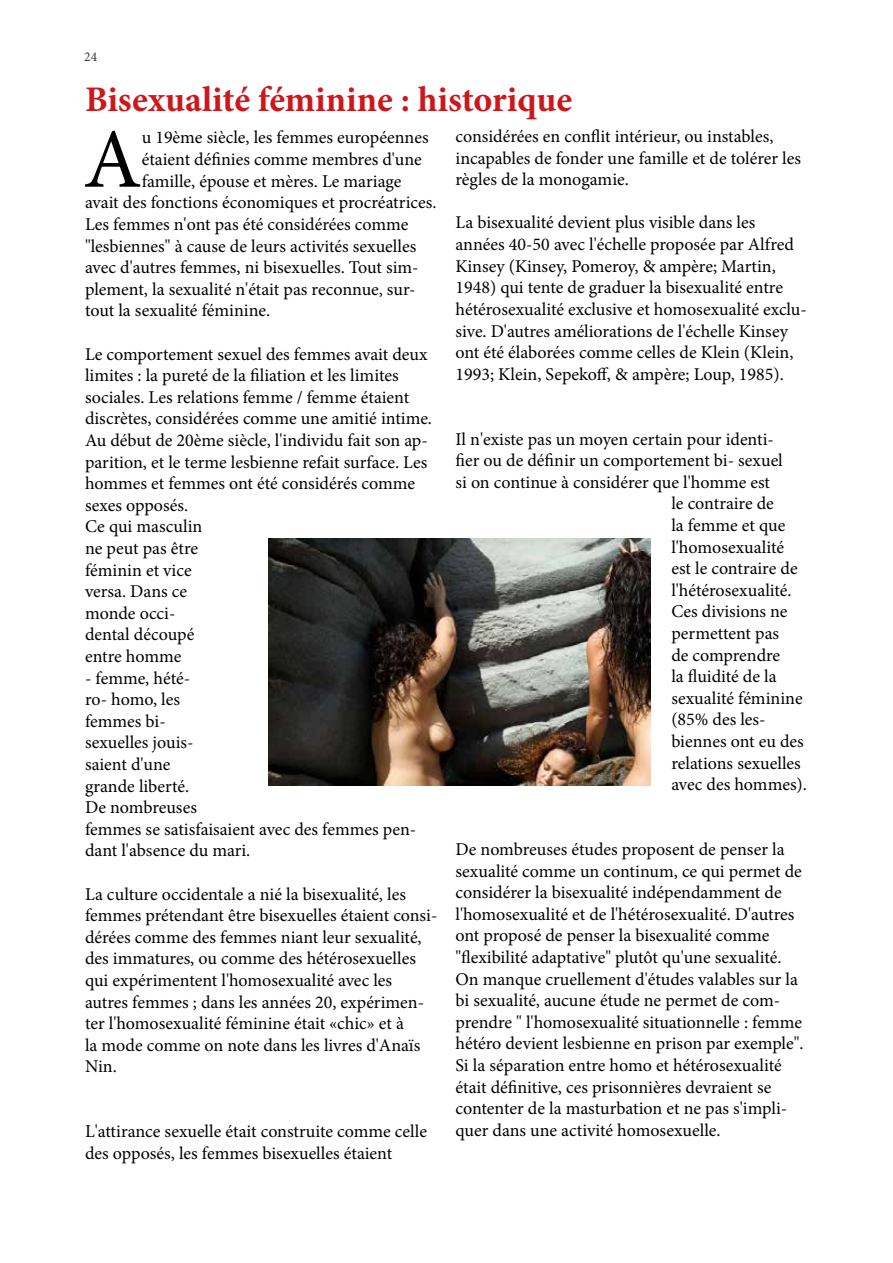
<style>
.page{position:relative;width:893px;height:1263px;background:#fff}
.page>*{position:absolute;margin:0;border:0;box-sizing:border-box;transform-origin:0 0}
.t1{font:84.45px "Minion Pro";color:#000}
.t2{font:700 36px "Minion Pro";color:#cd171a}
.t3{font:18px/21.6px "Minion Pro";color:#000}
.t4{font:13.5px "Minion Pro";color:#3a3642}
</style>
<div class="page">
<img style="left:268px;top:539px;width:382px;height:246px">
<p class="t4" style="left:84px;top:47px;width:15px">24</p>
<h2 class="t2" style="left:85px;top:74px;width:489px">Bisexualité féminine : historique</h2>
<h1 class="t1" style="left:83px;top:103px;width:60px">A</h1>
<p class="t3" style="left:142px;top:127px;width:288px">u 19ème siècle, les femmes européennes</p>
<p class="t3" style="left:455px;top:126px;width:347px">considérées en conflit intérieur, ou instables, incapables de fonder une famille et de tolérer les règles de la monogamie.</p>
<p class="t3" style="left:455px;top:212px;width:353px">La bisexualité devient plus visible dans les années 40-50 avec l'échelle proposée par Alfred Kinsey (Kinsey, Pomeroy, &amp; ampère; Martin, 1948) qui tente de graduer la bisexualité entre hétérosexualité exclusive et homosexualité exclu&shy;sive. D'autres améliorations de l'échelle Kinsey ont été élaborées comme celles de Klein (Klein, 1993; Klein, Sepekoff, &amp; ampère; Loup, 1985).</p>
<p class="t3" style="left:142px;top:149px;width:282px">étaient définies comme membres d'une</p>
<p class="t3" style="left:142px;top:170px;width:261px">famille, épouse et mères. Le mariage</p>
<p class="t3" style="left:85px;top:192px;width:353px">avait des fonctions économiques et procréatrices.</p>
<p class="t3" style="left:85px;top:213px;width:325px">Les femmes n'ont pas été considérées comme</p>
<p class="t3" style="left:85px;top:235px;width:333px">"lesbiennes" à cause de leurs activités sexuelles</p>
<p class="t3" style="left:85px;top:257px;width:335px">avec d'autres femmes, ni bisexuelles. Tout sim-</p>
<p class="t3" style="left:85px;top:278px;width:332px">plement, la sexualité n'était pas reconnue, sur-</p>
<p class="t3" style="left:85px;top:300px;width:187px">tout la sexualité féminine.</p>
<p class="t3" style="left:85px;top:343px;width:349px">Le comportement sexuel des femmes avait deux limites : la pureté de la filiation et les limites sociales. Les relations femme / femme étaient discrètes, considérées comme une amitié intime.<br>Au début de 20ème siècle, l'individu fait son ap&shy;parition, et le terme lesbienne refait surface. Les hommes et femmes ont été considérés comme sexes opposés.<br>Ce qui masculin<br>ne peut pas être<br>féminin et vice<br>versa. Dans ce<br>monde occi-<br>dental découpé<br>entre homme</p>
<p class="t3" style="left:85px;top:667px;width:333px">- femme, hété-<br>ro- homo, les<br>femmes bi-<br>sexuelles jouis-<br>saient d'une<br>grande liberté.<br>De nombreuses<br>femmes se satisfaisaient avec des femmes pen&shy;dant l'absence du mari.</p>
<p class="t3" style="left:85px;top:883px;width:354px">La culture occidentale a nié la bisexualité, les femmes prétendant être bisexuelles étaient consi&shy;dérées comme des femmes niant leur sexualité, des immatures, ou comme des hétérosexuelles qui expérimentent l'homosexualité avec les autres femmes ; dans les années 20, expérimen&shy;ter l'homosexualité féminine était «chic» et à<br>la mode comme on note dans les livres d'Anaïs Nin.</p>
<p class="t3" style="left:455px;top:428px;width:320px">Il n'existe pas un moyen certain pour identi-</p>
<p class="t3" style="left:455px;top:450px;width:329px">fier ou de définir un comportement bi- sexuel</p>
<p class="t3" style="left:455px;top:471px;width:316px">si on continue à considérer que l'homme est</p>
<p class="t3" style="left:671px;top:493px;width:104px">le contraire de</p>
<p class="t3" style="left:671px;top:514px;width:116px">la femme et que</p>
<p class="t3" style="left:671px;top:536px;width:114px">l'homosexualité</p>
<p class="t3" style="left:671px;top:558px;width:128px">est le contraire de</p>
<p class="t3" style="left:671px;top:579px;width:122px">l'hétérosexualité.</p>
<p class="t3" style="left:671px;top:601px;width:118px">Ces divisions ne</p>
<p class="t3" style="left:671px;top:622px;width:109px">permettent pas</p>
<p class="t3" style="left:671px;top:644px;width:110px">de comprendre</p>
<p class="t3" style="left:671px;top:666px;width:107px">la fluidité de la</p>
<p class="t3" style="left:671px;top:687px;width:133px">sexualité féminine</p>
<p class="t3" style="left:671px;top:709px;width:96px">(85% des les-</p>
<p class="t3" style="left:671px;top:730px;width:134px">biennes ont eu des</p>
<p class="t3" style="left:671px;top:752px;width:131px">relations sexuelles</p>
<p class="t3" style="left:671px;top:774px;width:137px">avec des hommes).</p>
<p class="t3" style="left:455px;top:838px;width:350px">De nombreuses études proposent de penser la sexualité comme un continum, ce qui permet de considérer la bisexualité indépendamment de l'homosexualité et de l'hétérosexualité. D'autres ont proposé de penser la bisexualité comme "flexibilité adaptative" plutôt qu'une sexualité.<br>On manque cruellement d'études valables sur la bi sexualité, aucune étude ne permet de com&shy;prendre " l'homosexualité situationnelle : femme hétéro devient lesbienne en prison par exemple".<br>Si la séparation entre homo et hétérosexualité était définitive, ces prisonnières devraient se contenter de la masturbation et ne pas s'impli&shy;quer dans une activité homosexuelle.</p>
<p class="t3" style="left:85px;top:1121px;width:343px">L'attirance sexuelle était construite comme celle des opposés, les femmes bisexuelles étaient</p>
</div>
